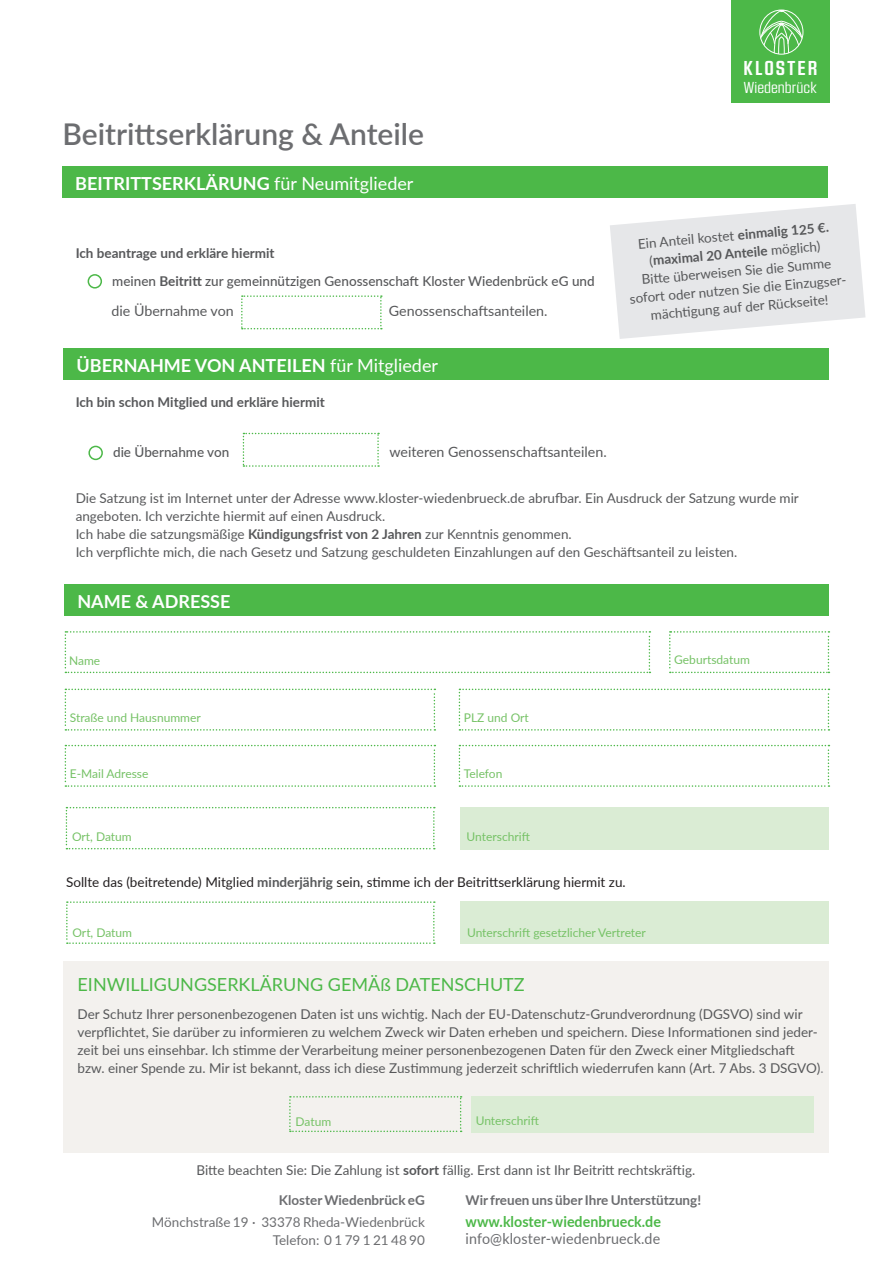
<style>
.page{position:relative;width:893px;height:1263px;background:#fff}
.page>*{position:absolute;margin:0;border:0;box-sizing:border-box;transform-origin:0 0}
.t1{font:600 30px "Lato";color:#6c6d70}
.t2{font:700 19.8px "Kuunari";letter-spacing:.1em;color:#fff}
.t3{font:700 18px "Lato";color:#fff}
.t4{font:18px "Lato";color:#4cb848}
.t5{font:15.6px "Kuunari";color:#fff}
.t6{font:15px "Lato";letter-spacing:.01em;color:#6c6d70;scale:.95 1}
.t7{font:700 15px "Lato";color:#4cb848;scale:.95 1}
.t8{font:14.25px "Lato";color:#57585a}
.t9{font:13.5px/18px "Lato";color:#57585a}
.t10{font:700 13.5px/18px "Lato";color:#57585a;text-align:center}
.t11{font:13.5px "Lato";color:#231f20}
.t12{font:500 13.5px "Lato";color:#57585a}
.t13{font:13.5px "Lato";color:#6c6d70}
.t14{font:700 13.5px "Lato";color:#6c6d70}
.t15{font:12px "Lato";color:#76c266}
.s1{font-weight:400}
.s2{font-weight:700}
.s3{font-weight:700;color:#57585a}
.s4{color:#808285}
</style>
<div class="page">
<div style="left:731px;top:0;width:99px;height:102px;background:#4cb848"></div>
<svg style="left:761px;top:10px;width:42px;height:44px"></svg>
<div style="left:759px;top:10px;width:44px;height:44px;border:1px solid #fff;border-radius:50%"></div>
<div style="left:64px;top:961px;width:765px;height:191px;background:#f3f1ee"></div>
<div style="left:471px;top:1096px;width:342px;height:36px;background:#daecd4"></div>
<svg style="left:289px;top:1096px;width:173px;height:36px"></svg>
<div style="left:63px;top:166px;width:765px;height:32px;background:#4cb848"></div>
<div style="left:88px;top:274px;width:14px;height:15px;border:2px solid #4cb848;border-radius:50%"></div>
<svg style="left:241px;top:295px;width:141px;height:34px"></svg>
<div style="left:88px;top:446px;width:15px;height:14px;border:2px solid #4cb848;border-radius:50%"></div>
<svg style="left:243px;top:433px;width:136px;height:34px"></svg>
<div style="left:460px;top:807px;width:369px;height:42px;background:#daecd4"></div>
<svg style="left:66px;top:807px;width:369px;height:42px"></svg>
<div style="left:461px;top:901px;width:368px;height:43px;background:#daecd4"></div>
<svg style="left:66px;top:901px;width:369px;height:43px"></svg>
<svg style="left:65px;top:631px;width:585px;height:42px"></svg>
<svg style="left:65px;top:689px;width:370px;height:42px"></svg>
<svg style="left:459px;top:689px;width:370px;height:42px"></svg>
<svg style="left:65px;top:745px;width:370px;height:42px"></svg>
<svg style="left:459px;top:745px;width:370px;height:42px"></svg>
<svg style="left:669px;top:631px;width:160px;height:42px"></svg>
<div style="left:65px;top:585px;width:764px;height:31px;background:#4cb848"></div>
<div style="left:64px;top:349px;width:765px;height:31px;background:#4cb848"></div>
<svg style="left:610px;top:204px;width:255px;height:135px"></svg>
<p class="t1" style="left:63px;top:112px;width:363px">Beitrittserklärung &amp; Anteile</p>
<p class="t3" style="left:75px;top:170px;width:340px">BEITRITTSERKLÄRUNG <span class="s1">für Neumitglieder</span></p>
<p class="t10" style="left:76px;top:243px;width:200px">Ich beantrage und erkläre hiermit</p>
<p class="t12" style="left:112px;top:271px;width:484px">meinen <span class="s2">Beitritt</span> zur gemeinnützigen Genossenschaft Kloster Wiedenbrück eG und</p>
<p class="t8" style="left:111px;top:300px;width:124px">die Übernahme von</p>
<p class="t8" style="left:389px;top:300px;width:160px">Genossenschaftsanteilen.</p>
<p class="t3" style="left:77px;top:352px;width:363px">ÜBERNAHME VON ANTEILEN <span class="s1">für Mitglieder</span></p>
<p class="t10" style="left:76px;top:393px;width:251px">Ich bin schon Mitglied und erkläre hiermit</p>
<p class="t2" style="left:743px;top:57px;width:75px">KLOSTER</p>
<p class="t5" style="left:743px;top:78px;width:75px">Wiedenbrück</p>
<p class="t10" style="left:637px;top:234px;width:193px;rotate:-5deg"><span class="s1">Ein Anteil kostet</span> einmalig 125 €. <span class="s1">(</span>maximal 20 Anteile <span class="s1">möglich)</span></p>
<p class="t9" style="left:627px;top:271px;width:221px;text-align:center;rotate:-5deg">Bitt e überweisen Sie die Summe sofort oder nutzen Sie die Einzugser&shy;mächti gung auf der Rückseite!</p>
<p class="t12" style="left:113px;top:442px;width:118px">die Übernahme von</p>
<p class="t8" style="left:389px;top:442px;width:219px">weiteren Genossenschaftsanteilen.</p>
<p class="t9" style="left:76px;top:489px;width:725px">Die Satzung ist im Internet unter der Adresse www.kloster-wiedenbrueck.de abrufbar. Ein Ausdruck der Satzung wurde mir angeboten. Ich verzichte hiermit auf einen Ausdruck.<br>Ich habe die satzungsmäßige <span class="s2">Kündigungsfrist von 2 Jahren</span> zur Kenntnis genommen.</p>
<p class="t9" style="left:76px;top:543px;width:663px">Ich verpflichte mich, die nach Gesetz und Satzung geschuldeten Einzahlungen auf den Geschäftsanteil zu leisten.</p>
<p class="t3" style="left:77px;top:588px;width:155px">NAME &amp; ADRESSE</p>
<p class="t15" style="left:69px;top:652px;width:33px">Name</p>
<p class="t15" style="left:70px;top:708px;width:132px">Straße und Hausnummer</p>
<p class="t15" style="left:464px;top:708px;width:66px">PLZ und Ort</p>
<p class="t15" style="left:70px;top:765px;width:80px">E-Mail Adresse</p>
<p class="t15" style="left:464px;top:765px;width:40px">Telefon</p>
<p class="t15" style="left:72px;top:828px;width:61px">Ort, Datum</p>
<p class="t15" style="left:467px;top:828px;width:65px">Unterschrift</p>
<p class="t11" style="left:66px;top:872px;width:561px">Sollte das (beitretende) Mitglied <span class="s3">minderjährig</span> sein, stimme ich der Beitrittserklärung hiermit zu.</p>
<p class="t15" style="left:72px;top:924px;width:61px">Ort, Datum</p>
<p class="t15" style="left:467px;top:924px;width:180px">Unterschrift gesetzlicher Vertreter</p>
<p class="t15" style="left:674px;top:651px;width:77px">Geburtsdatum</p>
<p class="t4" style="left:78px;top:971px;width:449px">EINWILLIGUNGSERKLÄRUNG GEMÄß DATENSCHUTZ</p>
<p class="t9" style="left:78px;top:1004px;width:742px">Der Schutz Ihrer personenbezogenen Daten ist uns wichtig. Nach der EU-Datenschutz-Grundverordnung (DGSVO) sind wir verpflichtet, Sie darüber zu informieren zu welchem Zweck wir Daten erheben und speichern. Diese Informationen sind jeder&shy;zeit bei uns einsehbar. Ich stimme der Verarbeitung meiner personenbezogenen Daten für den Zweck einer Mitgliedschaft</p>
<p class="t9" style="left:78px;top:1058px;width:747px">bzw. einer Spende zu. Mir ist bekannt, dass ich diese Zustimmung jederzeit schriftlich wiederrufen kann (Art. 7 Abs. 3 DSGVO)<span class="s4">.</span></p>
<p class="t15" style="left:296px;top:1112px;width:37px">Datum</p>
<p class="t15" style="left:476px;top:1112px;width:65px">Unterschrift</p>
<p class="t9" style="left:196px;top:1160px;width:500px">Bitte beachten Sie: Die Zahlung ist <span class="s2">sofort</span> fällig. Erst dann ist Ihr Beitritt rechtskräftig.</p>
<p class="t14" style="left:279px;top:1190px;width:147px">Kloster Wiedenbrück eG</p>
<p class="t13" style="left:152px;top:1212px;width:275px">Mönchstraße 19 · 33378 Rheda-Wiedenbrück</p>
<p class="t13" style="left:273px;top:1230px;width:154px">Telefon: 0 1 79 1 21 48 90</p>
<p class="t14" style="left:466px;top:1190px;width:237px">Wir freuen uns über Ihre Unterstützung!</p>
<p class="t7" style="left:466px;top:1210px;width:207px">www.kloster-wiedenbrueck.de</p>
<p class="t6" style="left:466px;top:1228px;width:206px">info@kloster-wiedenbrueck.de</p>
</div>
